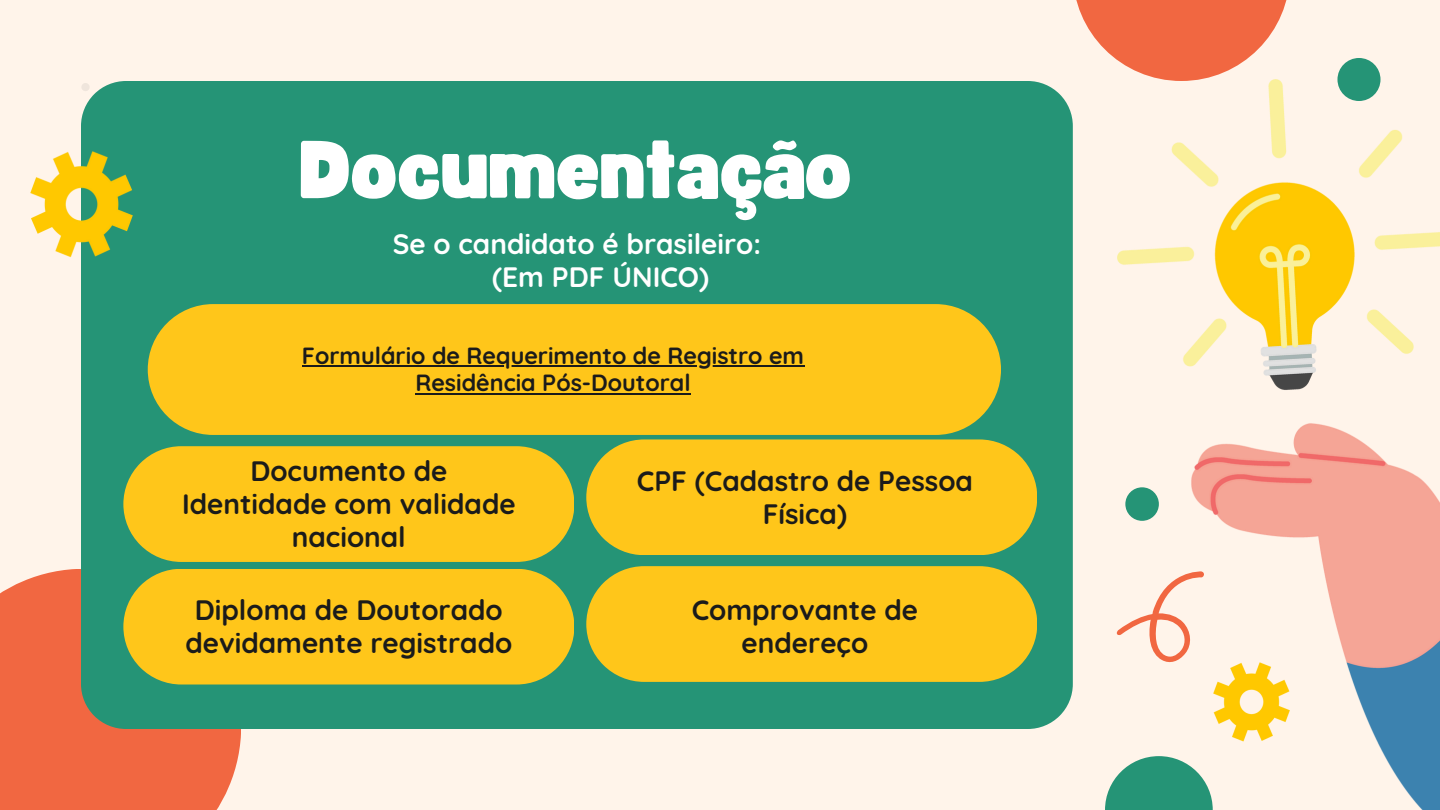
<style>
.page{position:relative;width:1440px;height:810px;background:#fff4ea}
.page>*{position:absolute;margin:0;border:0;box-sizing:border-box;transform-origin:0 0}
.t1{font:80px "Funtastic";color:#fff}
.t2{font:700 28px/33px "Quicksand";color:#1b1b1b;text-align:center}
.t3{font:700 28px/33px "Quicksand";color:#fff}
.t4{font:700 23.3px/27.5px "Quicksand";color:#1b1b1b;text-align:center}
</style>
<div class="page">
<div style="left:0;top:569px;width:241px;height:241px;background:#f16741"></div>
<div style="left:81px;top:81px;width:992px;height:648px;background:#259476"></div>
<svg style="left:1076px;top:0;width:211px;height:80px;fill:#f16741"></svg>
<img style="left:1117px;top:80px;width:323px;height:730px">
<img style="left:30px;top:148px;width:103px;height:113px">
<img style="left:1213px;top:660px;width:77px;height:84px">
<div style="left:148px;top:304px;width:853px;height:131px;background:#ffc61a;border-radius:65px"></div>
<hr style="left:302px;top:365px;width:502px;height:2px;background:#1b1b1b">
<hr style="left:415px;top:393px;width:276px;height:2px;background:#1b1b1b">
<svg style="left:123px;top:446px;width:451px;height:116px;background:#f2c31f"></svg>
<div style="left:123px;top:569px;width:451px;height:116px;background:#ffc61a"></div>
<svg style="left:1116px;top:552px;width:122px;height:129px"></svg>
<div style="left:586px;top:439px;width:451px;height:116px;background:#ffc61a"></div>
<svg style="left:586px;top:566px;width:451px;height:116px;background:#f2c31f"></svg>
<div style="left:1337px;top:58px;width:44px;height:43px;background:#259476;border-radius:50%"></div>
<svg style="left:1105px;top:756px;width:108px;height:54px;fill:#259476"></svg>
<div style="left:1125px;top:487px;width:34px;height:34px;background:#259476;border-radius:50%"></div>
<p class="t1" style="left:301px;top:134px;width:554px">Documentação</p>
<p class="t3" style="left:492px;top:227px;width:270px;text-indent:-100px">Se o candidato é brasileiro: (Em PDF ÚNICO)</p>
<h2 class="t4" style="left:302px;top:341px;width:504px">Formulário de Requerimento de Registro em<br>Residência Pós-Doutoral</h2>
<h2 class="t2" style="left:182px;top:454px;width:335px">Documento de<br>Identidade com validade nacional</h2>
<h2 class="t2" style="left:185px;top:593px;width:329px">Diploma de Doutorado devidamente registrado</h2>
<h2 class="t2" style="left:637px;top:464px;width:338px">CPF (Cadastro de Pessoa<br>Física)</h2>
<p class="t2" style="left:692px;top:593px;width:228px">Comprovante de endereço</p>
</div>
